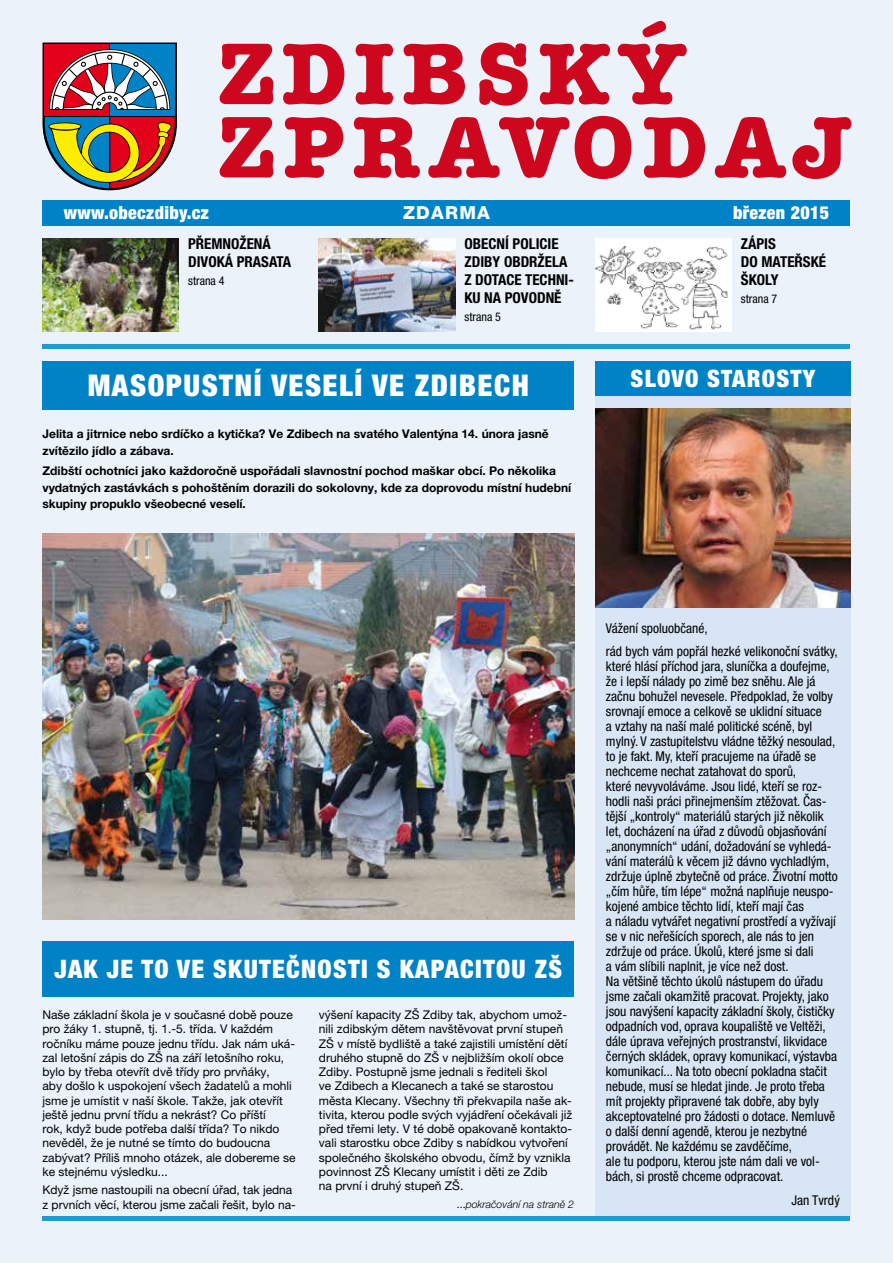
<style>
.page{position:relative;width:893px;height:1263px;background:#ebf2f9}
.page>*{position:absolute;margin:0;border:0;box-sizing:border-box;transform-origin:0 0}
.t1{font:900 condensed 30px "Helvetica Neue LT Pro";letter-spacing:.05em;color:#fff}
.t2{font:900 condensed 25.5px "Helvetica Neue LT Pro";letter-spacing:.05em;color:#fff}
.t3{font:900 condensed 24px "Helvetica Neue LT Pro";letter-spacing:.05em;color:#fff}
.t4{font:900 condensed 18px "Helvetica Neue LT Pro";letter-spacing:.02em;color:#fff}
.t5{font:800 18px "Helvetica Neue LT Pro";letter-spacing:.07em;color:#fff}
.t6{font:700 condensed 15px/18px "Helvetica Neue LT Pro";color:#000}
.t7{font:condensed 13.5px/15px "Helvetica Neue LT Pro";color:#000}
.t8{font:12px/14.2px "Helvetica Neue LT Pro";color:#000}
.t9{font:700 12px/16.5px "Helvetica Neue LT Pro";color:#000}
.t10{font:condensed 12px "Helvetica Neue LT Pro";color:#000}
.t11{font:italic 300 10.5px "Helvetica Neue LT Pro";color:#000}
.s1{font-weight:400;font-style:normal}
</style>
<div class="page">
<div style="left:595px;top:364px;width:255px;height:852px;background:#d7e5f4"></div>
<svg style="left:43px;top:43px;width:134px;height:147px;background:#987a71"></svg>
<svg style="left:220px;top:116px;width:631px;height:63px"></svg>
<svg style="left:220px;top:21px;width:467px;height:85px"></svg>
<div style="left:43px;top:200px;width:807px;height:25px;background:#0083c6"></div>
<div style="left:43px;top:344px;width:807px;height:5px;background:#2698d0"></div>
<img style="left:43px;top:238px;width:136px;height:94px">
<img style="left:319px;top:238px;width:136px;height:94px">
<img style="left:595px;top:238px;width:136px;height:94px">
<hr style="left:43px;top:1216px;width:807px;height:4px;background:#2698d0">
<div style="left:43px;top:941px;width:531px;height:55px;background:#0083c6"></div>
<div style="left:43px;top:361px;width:531px;height:49px;background:#0083c6"></div>
<img style="left:43px;top:534px;width:531px;height:385px">
<img style="left:595px;top:408px;width:255px;height:200px">
<div style="left:595px;top:361px;width:255px;height:34px;background:#0083c6"></div>
<h3 class="t4" style="left:64px;top:202px;width:147px">WWW.OBECZDIBY.CZ</h3>
<h3 class="t5" style="left:403px;top:202px;width:88px">ZDARMA</h3>
<h3 class="t4" style="left:733px;top:202px;width:98px">BŘEZEN 2015</h3>
<p class="t6" style="left:188px;top:234px;width:105px">PŘEMNOŽENÁ<br>DIVOKÁ PRASATA</p>
<p class="t10" style="left:188px;top:274px;width:38px">strana 4</p>
<p class="t6" style="left:465px;top:234px;width:111px">OBECNÍ POLICIE<br>ZDIBY OBDRŽELA<br>Z DOTACE TECHNI-<br>KU NA POVODNĚ</p>
<p class="t10" style="left:465px;top:310px;width:38px">strana 5</p>
<p class="t6" style="left:741px;top:234px;width:86px">ZÁPIS<br>DO MATEŘSKÉ<br>ŠKOLY</p>
<p class="t10" style="left:741px;top:292px;width:38px">strana 7</p>
<h1 class="t1" style="left:88px;top:367px;width:443px">MASOPUSTNÍ VESELÍ VE ZDIBECH</h1>
<h3 class="t3" style="left:631px;top:364px;width:186px">SLOVO STAROSTY</h3>
<p class="t9" style="left:43px;top:425px;width:508px">Jelita a jitrnice nebo srdíčko a kytička? Ve Zdibech na svatého Valentýna 14. února jasně zvítězilo jídlo a zábava.</p>
<p class="t9" style="left:43px;top:462px;width:530px">Zdibští ochotníci jako každoročně uspořádali slavnostní pochod maškar obcí. Po několika vydatných zastávkách s pohoštěním dorazili do sokolovny, kde za doprovodu místní hudební skupiny propuklo všeobecné veselí.</p>
<h2 class="t2" style="left:54px;top:953px;width:509px">JAK JE TO VE SKUTEČNOSTI S KAPACITOU ZŠ</h2>
<p class="t8" style="left:43px;top:1008px;width:254px">Naše základní škola je v současné době pouze pro žáky 1. stupně, tj. 1.-5. třída. V každém ročníku máme pouze jednu třídu. Jak nám uká&shy;zal letošní zápis do ZŠ na září letošního roku, bylo by třeba otevřít dvě třídy pro prvňáky,<br>aby došlo k uspokojení všech žadatelů a mohli jsme je umístit v naší škole. Takže, jak otevřít ještě jednu první třídu a nekrást? Co příští<br>rok, když bude potřeba další třída? To nikdo nevěděl, že je nutné se tímto do budoucna zabývat? Příliš mnoho otázek, ale dobereme se ke stejnému výsledku...</p>
<p class="t8" style="left:43px;top:1183px;width:255px">Když jsme nastoupili na obecní úřad, tak jedna z prvních věcí, kterou jsme začali řešit, bylo na-</p>
<p class="t8" style="left:319px;top:1008px;width:255px">výšení kapacity ZŠ Zdiby tak, abychom umož&shy;nili zdibským dětem navštěvovat první stupeň ZŠ v místě bydliště a také zajistili umístění dětí druhého stupně do ZŠ v nejbližším okolí obce Zdiby. Postupně jsme jednali s řediteli škol<br>ve Zdibech a Klecanech a také se starostou města Klecany. Všechny tři překvapila naše ak&shy;tivita, kterou podle svých vyjádření očekávali již před třemi lety. V té době opakovaně kontakto&shy;vali starostku obce Zdiby s nabídkou vytvoření společného školského obvodu, čímž by vznikla povinnost ZŠ Klecany umístit i děti ze Zdib<br>na první i druhý stupeň ZŠ.</p>
<p class="t11" style="left:457px;top:1198px;width:119px"><span class="s1">...</span>pokračování na straně 2</p>
<p class="t7" style="left:606px;top:616px;width:233px;line-height:23.5px">Vážení spoluobčané,<br>rád bych vám popřál hezké velikonoční svátky,</p>
<p class="t7" style="left:606px;top:659px;width:233px">které hlásí příchod jara, sluníčka a doufejme, že i lepší nálady po zimě bez sněhu. Ale já začnu bohužel nevesele. Předpoklad, že volby srovnají emoce a celkově se uklidní situace<br>a vztahy na naší malé politické scéně, byl mylný. V zastupitelstvu vládne těžký nesoulad, to je fakt. My, kteří pracujeme na úřadě se nechceme nechat zatahovat do sporů,<br>které nevyvoláváme. Jsou lidé, kteří se roz&shy;hodli naši práci přinejmenším ztěžovat. Čas&shy;tější „kontroly“ materiálů starých již několik let, docházení na úřad z důvodů objasňování „anonymních“ udání, dožadování se vyhledá&shy;vání materálů k věcem již dávno vychladlým, zdržuje úplně zbytečně od práce. Životní motto „čím hůře, tím lépe“ možná naplňuje neuspo&shy;kojené ambice těchto lidí, kteří mají čas<br>a náladu vytvářet negativní prostředí a vyžívají se v nic neřešících sporech, ale nás to jen zdržuje od práce. Úkolů, které jsme si dali<br>a vám slíbili naplnit, je více než dost.<br>Na většině těchto úkolů nástupem do úřadu jsme začali okamžitě pracovat. Projekty, jako jsou navýšení kapacity základní školy, čističky odpadních vod, oprava koupaliště ve Veltěži, dále úprava veřejných prostranství, likvidace černých skládek, opravy komunikací, výstavba komunikací... Na toto obecní pokladna stačit nebude, musí se hledat jinde. Je proto třeba mít projekty připravené tak dobře, aby byly akceptovatelné pro žádosti o dotace. Nemluvě o další denní agendě, kterou je nezbytné provádět. Ne každému se zavděčíme,<br>ale tu podporu, kterou jste nám dali ve vol&shy;bách, si prostě chceme odpracovat.</p>
<p class="t7" style="left:791px;top:1192px;width:50px">Jan Tvrdý</p>
</div>
